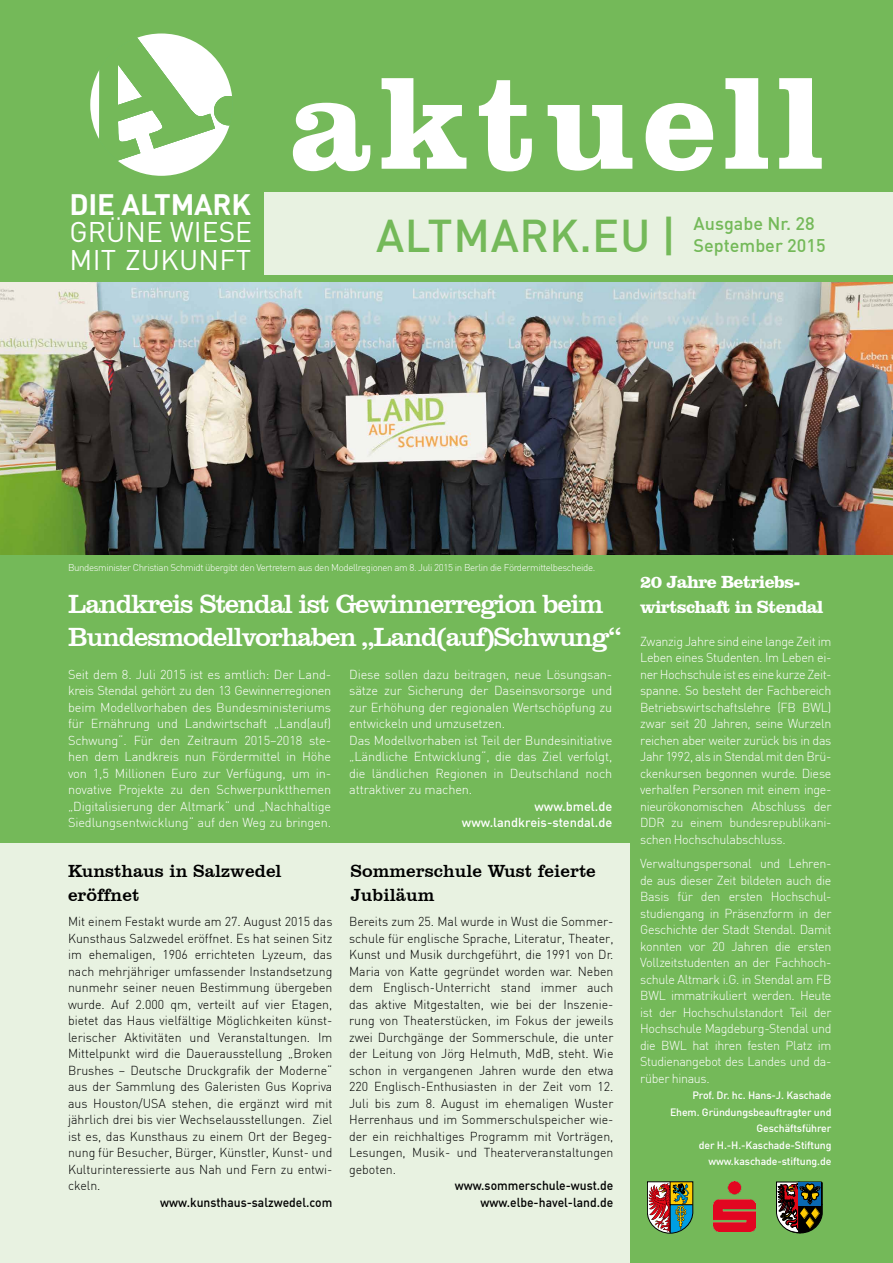
<style>
.page{position:relative;width:893px;height:1263px;background:#fff}
.page>*{position:absolute;margin:0;border:0;box-sizing:border-box;transform-origin:0 0}
.t1{font:700 135px "Clarendon BT";letter-spacing:.05em;color:#fff}
.t2{font:500 45px "FFDIN";letter-spacing:.015em;color:#74b959}
.t3{font:700 29.25px "DIN";letter-spacing:-.01em;color:#fff}
.t4{font:28.05px/27.9px "DIN Pro";letter-spacing:.005em;color:#fff}
.t5{font:27px/33px "Clarendon BT";letter-spacing:-.05em;color:#fff}
.t6{font:18px/24.8px "Clarendon BT";color:#000}
.t7{font:700 18px/24.8px "Clarendon BT";letter-spacing:-.04em;color:#fff}
.t8{font:500 18px "FFDIN";color:#74b959}
.t9{font:300 12.75px/16.5px "FFDIN";letter-spacing:-.01em;color:#fff;text-align:justify}
.t10{font:300 12.75px/16.5px "FFDIN";color:#000;text-align:justify}
.t11{font:500 12.75px/16.5px "FFDIN";color:#000;text-align:right;scale:.95 1}
.t12{font:500 12.75px/16.5px "FFDIN";color:#fff;text-align:right}
.t13{font:500 10.5px/16.5px "FFDIN";letter-spacing:-.01em;color:#fff;text-align:right}
.t14{font:300 9.75px "FFDIN";letter-spacing:-.04em;color:#fff}
</style>
<div class="page">
<div style="left:0;top:555px;width:632px;height:289px;background:#74b959"></div>
<div style="left:629px;top:555px;width:264px;height:708px;background:#74b959"></div>
<div style="left:0;top:0;width:893px;height:284px;background:#74b959"></div>
<div style="left:0;top:844px;width:629px;height:419px;background:#e8f2e1"></div>
<img style="left:713px;top:1182px;width:42px;height:50px">
<svg style="left:776px;top:1181px;width:46px;height:52px;background:#554c3a"></svg>
<svg style="left:647px;top:1181px;width:46px;height:52px;background:#82765f"></svg>
<div style="left:68px;top:192px;width:825px;height:82px;background:#e8f2e1"></div>
<div style="left:53px;top:20px;width:211px;height:264px;background:#74b959"></div>
<svg style="left:90px;top:34px;width:142px;height:142px"></svg>
<img style="left:0;top:283px;width:893px;height:272px">
<h3 class="t3" style="left:70px;top:185px;width:183px">DIE ALTMARK</h3>
<h3 class="t4" style="left:70px;top:217px;width:184px">GRÜNE WIESE<br>MIT ZUKUNFT</h3>
<h1 class="t1" style="left:289px;top:39px;width:537px">aktuell</h1>
<h2 class="t2" style="left:376px;top:207px;width:302px">ALTMARK.EU |</h2>
<h3 class="t8" style="left:693px;top:212px;width:123px">Ausgabe Nr. 28</h3>
<h3 class="t8" style="left:693px;top:234px;width:134px">September 2015</h3>
<p class="t14" style="left:68px;top:562px;width:529px">Bundesminister Christian Schmidt übergibt den Vertretern aus den Modellregionen am 8. Juli 2015 in Berlin die Fördermittelbescheide.</p>
<h3 class="t5" style="left:68px;top:586px;width:554px">Landkreis Stendal ist Gewinnerregion beim<br>Bundesmodellvorhaben „Land(auf)Schwung“</h3>
<p class="t9" style="left:68px;top:666px;width:265px">Seit dem 8. Juli 2015 ist es amtlich: Der Land&shy;kreis Stendal gehört zu den 13 Gewinnerregionen beim Modellvorhaben des Bundesministeriums für Ernährung und Landwirtschaft „Land(auf)<br>Schwung“. Für den Zeitraum 2015–2018 ste&shy;hen dem Landkreis nun Fördermittel in Höhe von 1,5 Millionen Euro zur Verfügung, um in&shy;novative Projekte zu den Schwerpunktthemen „Digitalisierung der Altmark“ und „Nachhaltige Siedlungsentwicklung“ auf den Weg zu bringen.</p>
<p class="t9" style="left:349px;top:666px;width:265px;text-align:left">Diese sollen dazu beitragen, neue Lösungsan&shy;sätze zur Sicherung der Daseinsvorsorge und zur Erhöhung der regionalen Wertschöpfung zu entwickeln und umzusetzen.<br>Das Modellvorhaben ist Teil der Bundesinitiative „Ländliche Entwicklung“, die das Ziel verfolgt, die ländlichen Regionen in Deutschland noch attraktiver zu machen.</p>
<p class="t12" style="left:462px;top:797px;width:152px">www.bmel.de www.landkreis-stendal.de</p>
<h3 class="t6" style="left:68px;top:858px;width:215px">Kunsthaus in Salzwedel eröffnet</h3>
<h3 class="t6" style="left:351px;top:858px;width:247px">Sommerschule Wust feierte<br>Jubiläum</h3>
<p class="t10" style="left:68px;top:913px;width:266px">Mit einem Festakt wurde am 27. August 2015 das Kunsthaus Salzwedel eröffnet. Es hat seinen Sitz im ehemaligen, 1906 errichteten Lyzeum, das nach mehrjähriger umfassender Instandsetzung nunmehr seiner neuen Bestimmung übergeben wurde. Auf 2.000 qm, verteilt auf vier Etagen, bietet das Haus vielfältige Möglichkeiten künst&shy;lerischer Aktivitäten und Veranstaltungen. Im Mittelpunkt wird die Dauerausstellung „Broken Brushes – Deutsche Druckgrafik der Moderne“ aus der Sammlung des Galeristen Gus Kopriva aus Houston/USA stehen, die ergänzt wird mit jährlich drei bis vier Wechselausstellungen. Ziel ist es, das Kunsthaus zu einem Ort der Begeg&shy;nung für Besucher, Bürger, Künstler, Kunst- und Kulturinteressierte aus Nah und Fern zu entwi&shy;ckeln.</p>
<p class="t11" style="left:160px;top:1193px;width:183px">www.kunsthaus-salzwedel.com</p>
<p class="t10" style="left:349px;top:913px;width:266px">Bereits zum 25. Mal wurde in Wust die Sommer&shy;schule für englische Sprache, Literatur, Theater, Kunst und Musik durchgeführt, die 1991 von Dr.<br>Maria von Katte gegründet worden war. Neben dem Englisch-Unterricht stand immer auch das aktive Mitgestalten, wie bei der Inszenie&shy;rung von Theaterstücken, im Fokus der jeweils zwei Durchgänge der Sommerschule, die unter der Leitung von Jörg Helmuth, MdB, steht. Wie schon in vergangenen Jahren wurde den etwa 220 Englisch-Enthusiasten in der Zeit vom 12.<br>Juli bis zum 8. August im ehemaligen Wuster Herrenhaus und im Sommerschulspeicher wie&shy;der ein reichhaltiges Programm mit Vorträgen, Lesungen, Musik- und Theaterveranstaltungen geboten.</p>
<p class="t11" style="left:455px;top:1177px;width:169px">www.sommerschule-wust.de www.elbe-havel-land.de</p>
<h3 class="t7" style="left:640px;top:569px;width:185px">20 Jahre Betriebs&shy;wirtschaft in Stendal</h3>
<p class="t9" style="left:640px;top:633px;width:193px">Zwanzig Jahre sind eine lange Zeit im Leben eines Studenten. Im Leben ei&shy;ner Hochschule ist es eine kurze Zeit&shy;spanne. So besteht der Fachbereich Betriebswirtschaftslehre (FB BWL) zwar seit 20 Jahren, seine Wurzeln reichen aber weiter zurück bis in das Jahr 1992, als in Stendal mit den Brü&shy;ckenkursen begonnen wurde. Diese verhalfen Personen mit einem inge&shy;nieurökonomischen Abschluss der DDR zu einem bundesrepublikani&shy;schen Hochschulabschluss.</p>
<p class="t9" style="left:640px;top:855px;width:193px">Verwaltungspersonal und Lehren&shy;de aus dieser Zeit bildeten auch die Basis für den ersten Hochschul&shy;studiengang in Präsenzform in der Geschichte der Stadt Stendal. Damit konnten vor 20 Jahren die ersten Vollzeitstudenten an der Fachhoch&shy;schule Altmark i.G. in Stendal am FB BWL immatrikuliert werden. Heute ist der Hochschulstandort Teil der Hochschule Magdeburg-Stendal und die BWL hat ihren festen Platz im Studienangebot des Landes und da&shy;rüber hinaus.</p>
<p class="t13" style="left:670px;top:1087px;width:163px">Prof. Dr. hc. Hans-J. Kaschade<br>Ehem. Gründungsbeauftragter und<br>Geschäftsführer<br>der H.-H.-Kaschade-Stiftung www.kaschade-stiftung.de</p>
</div>
